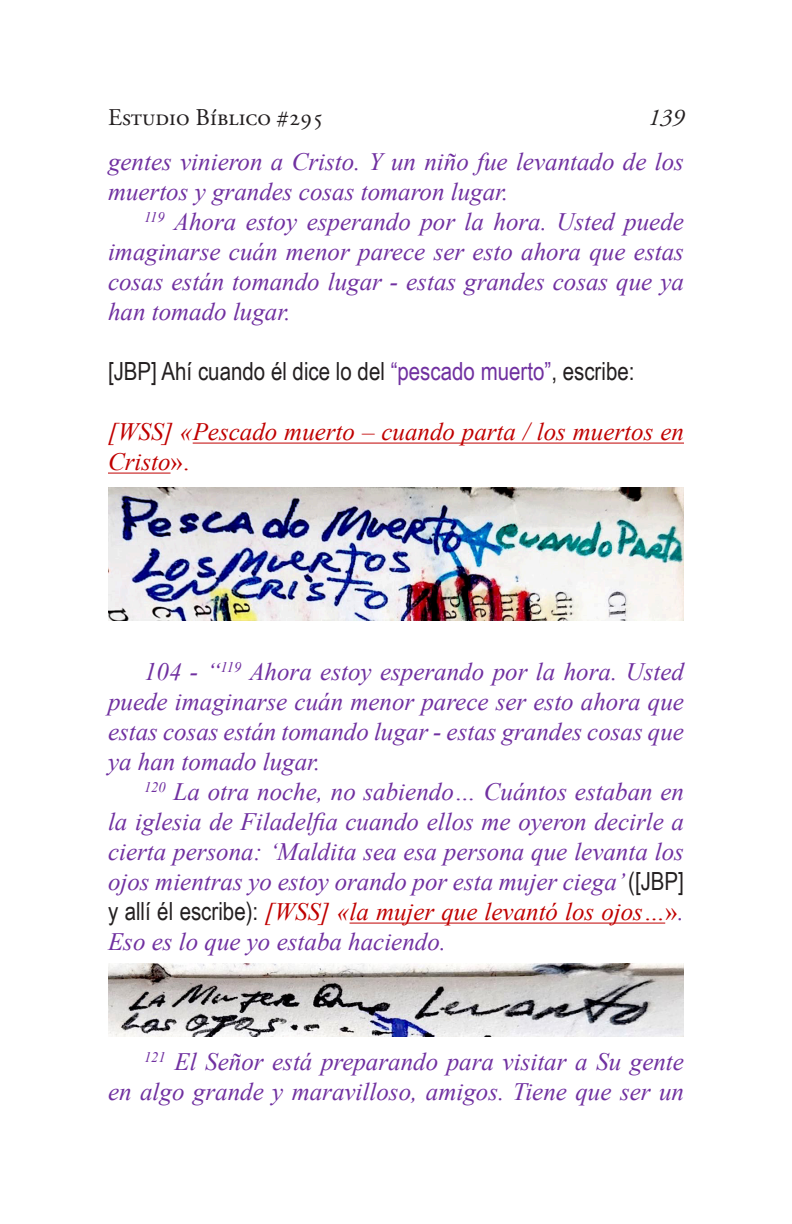
<style>
.page{position:relative;width:792px;height:1224px;background:#fff}
.page>*{position:absolute;margin:0;border:0;box-sizing:border-box;transform-origin:0 0}
.t1{font:italic 25px/30px "Times New Roman";color:#7030a0;text-align:justify}
.t2{font:italic 25px/30px "Times New Roman";color:#c00000}
.t3{font:25px "Arial Narrow";color:#231f20}
.t4{font:24px "Adobe Garamond Pro";color:#231f20}
.t5{font:italic 24px "Adobe Garamond Pro";color:#231f20}
.s1{color:#7030a0}
.s2{font-style:normal}
.s3{font-family:"Arial Narrow";font-style:normal;color:#231f20}
.s4{color:#c00000}
.s5{font-style:normal;color:#c00000}
</style>
<div class="page">
<hr style="left:193px;top:443px;width:491px;height:1px;background:#c00000">
<hr style="left:108px;top:473px;width:63px;height:1px;background:#c00000">
<hr style="left:350px;top:923px;width:315px;height:1px;background:#c00000">
<img style="left:108px;top:487px;width:576px;height:133px">
<img style="left:108px;top:963px;width:576px;height:74px">
<p class="t4" style="left:108px;top:103px;width:218px">Estudio Bíblico #295</p>
<p class="t5" style="left:648px;top:103px;width:37px">139</p>
<p class="t1" style="left:108px;top:146px;width:578px">gentes vinieron a Cristo. Y un niño fue levantado de los muertos y grandes cosas tomaron lugar.</p>
<p class="t1" style="left:108px;top:206px;width:578px;text-indent:36px"><sup>119</sup> Ahora estoy esperando por la hora. Usted puede imaginarse cuán menor parece ser esto ahora que estas cosas están tomando lugar - estas grandes cosas que ya han tomado lugar.</p>
<p class="t3" style="left:108px;top:353px;width:528px">[JBP] Ahí cuando él dice lo del <span class="s1">“pescado muerto”</span>, escribe:</p>
<p class="t2" style="left:108px;top:416px;width:577px">[WSS] «Pescado muerto – cuando parta / los muertos en<br>Cristo<span class="s2">».</span></p>
<p class="t1" style="left:108px;top:656px;width:578px;text-indent:36px">104 - “<sup>119</sup> Ahora estoy esperando por la hora. Usted puede imaginarse cuán menor parece ser esto ahora que estas cosas están tomando lugar - estas grandes cosas que ya han tomado lugar.</p>
<p class="t1" style="left:108px;top:776px;width:578px;text-indent:36px"><sup>120</sup> La otra noche, no sabiendo… Cuántos estaban en la iglesia de Filadelfia cuando ellos me oyeron decirle a cierta persona: ‘Maldita sea esa persona que levanta los ojos mientras yo estoy orando por esta mujer ciega’ <span class="s3">([JBP] y allí él escribe):</span> <span class="s4">[WSS] «la mujer que levantó los ojos…</span><span class="s5">»</span>.<br>Eso es lo que yo estaba haciendo.</p>
<p class="t1" style="left:108px;top:1046px;width:578px;text-align:right"><sup>121</sup> El Señor está preparando para visitar a Su gente<br>en algo grande y maravilloso, amigos. Tiene que ser un</p>
</div>
